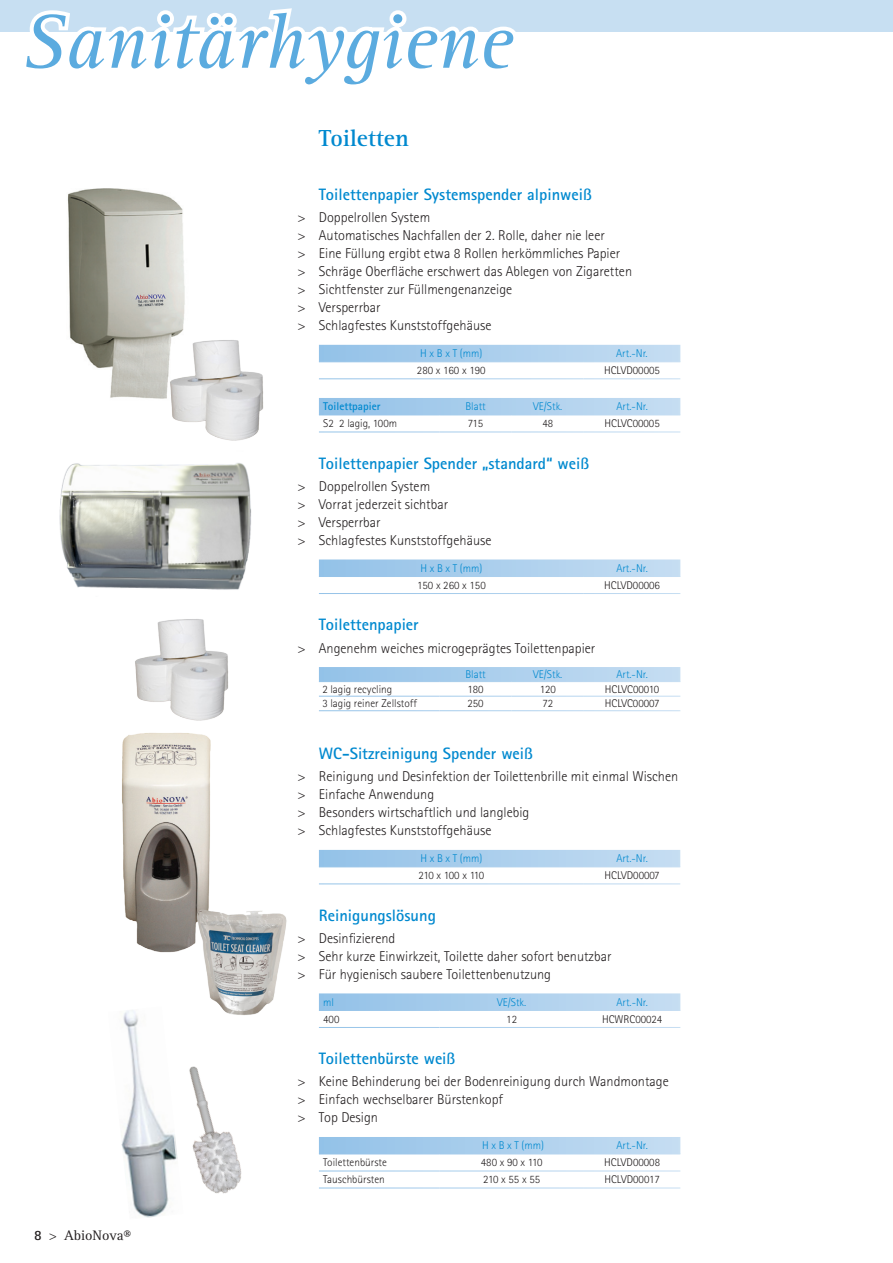
<style>
.page{position:relative;width:893px;height:1263px;background:#fff}
.page>*{position:absolute;margin:0;border:0;box-sizing:border-box;transform-origin:0 0}
.t1{font:italic 79.05px "Rotis Serif Std";color:#5babdf}
.t2{font:700 24px "Rotis Serif Std";color:#0089cf}
.t3{font:700 16.5px "Rotis Sans Serif Std";color:#0089cf}
.t4{font:300 14.25px/18px "Rotis Sans Serif Std";color:#231f20}
.t5{font:14.25px "Rotis Serif Std";color:#231f20}
.t6{font:300 11.25px "Rotis Sans Serif Std";color:#231f20}
.t7{font:300 11.25px "Rotis Sans Serif Std";color:#0089cf}
.t8{font:700 11.25px "Rotis Sans Serif Std";color:#0089cf}
.t9{font:300 11.25px "Rotis Sans Serif Std";letter-spacing:-.035em;color:#231f20}
.s1{font-family:"Rotis Sans Serif Std";font-weight:700}
.s2{font-family:"Rotis Sans Serif Std";font-weight:300}
</style>
<div class="page">
<div style="left:0;top:0;width:893px;height:32px;background:#c7dff2"></div>
<svg style="left:29px;top:8px;width:487px;height:24px"></svg>
<svg style="left:319px;top:345px;width:361px;height:16px;background:#accfec"></svg>
<svg style="left:319px;top:398px;width:361px;height:17px;background:#accfec"></svg>
<svg style="left:319px;top:559px;width:361px;height:17px;background:#aed0ed"></svg>
<svg style="left:319px;top:667px;width:361px;height:14px;background:#accfec"></svg>
<svg style="left:319px;top:850px;width:361px;height:16px;background:#accfec"></svg>
<svg style="left:319px;top:993px;width:361px;height:17px;background:#aed0ed"></svg>
<svg style="left:319px;top:1137px;width:361px;height:16px;background:#accfec"></svg>
<img style="left:67px;top:188px;width:118px;height:211px">
<img style="left:164px;top:333px;width:100px;height:108px">
<img style="left:135px;top:619px;width:94px;height:102px">
<img style="left:59px;top:463px;width:192px;height:127px">
<img style="left:122px;top:733px;width:89px;height:220px">
<img style="left:187px;top:905px;width:100px;height:110px">
<img style="left:121px;top:1010px;width:46px;height:208px">
<img style="left:135px;top:1056px;width:107px;height:150px">
<h1 class="t1" style="left:21px;top:-3px;width:493px">Sanitärhygiene</h1>
<h2 class="t2" style="left:319px;top:124px;width:91px">Toiletten</h2>
<p class="t5" style="left:34px;top:1227px;width:98px"><span class="s1">8</span> <span class="s2">&gt;</span> AbioNova®</p>
<p class="t3" style="left:319px;top:184px;width:275px">Toilettenpapier Systemspender alpinweiß</p>
<p class="t4" style="left:298px;top:208px;width:336px">&gt; Doppelrollen System<br>&gt; Automatisches Nachfallen der 2. Rolle, daher nie leer<br>&gt; Eine Füllung ergibt etwa 8 Rollen herkömmliches Papier<br>&gt; Schräge Oberfläche erschwert das Ablegen von Zigaretten &gt; Sichtfenster zur Füllmengenanzeige<br>&gt; Versperrbar<br>&gt; Schlagfestes Kunststoffgehäuse</p>
<p class="t7" style="left:420px;top:347px;width:64px">H x B x T (mm)</p>
<p class="t7" style="left:616px;top:347px;width:33px">Art.-Nr.</p>
<p class="t6" style="left:417px;top:364px;width:70px">280 x 160 x 190</p>
<p class="t6" style="left:604px;top:364px;width:57px">HCLVD00005</p>
<p class="t8" style="left:323px;top:399px;width:59px">Toilettpapier</p>
<p class="t7" style="left:465px;top:400px;width:22px">Blatt</p>
<p class="t7" style="left:533px;top:400px;width:31px">VE/Stk.</p>
<p class="t7" style="left:616px;top:400px;width:33px">Art.-Nr.</p>
<p class="t6" style="left:323px;top:417px;width:75px">S2 2 lagig, 100m</p>
<p class="t6" style="left:468px;top:417px;width:17px">715</p>
<p class="t6" style="left:542px;top:417px;width:12px">48</p>
<p class="t6" style="left:604px;top:417px;width:57px">HCLVC00005</p>
<p class="t3" style="left:319px;top:453px;width:272px">Toilettenpapier Spender „standard“ weiß</p>
<p class="t4" style="left:298px;top:477px;width:195px">&gt; Doppelrollen System<br>&gt; Vorrat jederzeit sichtbar<br>&gt; Versperrbar<br>&gt; Schlagfestes Kunststoffgehäuse</p>
<p class="t7" style="left:420px;top:562px;width:64px">H x B x T (mm)</p>
<p class="t7" style="left:616px;top:562px;width:33px">Art.-Nr.</p>
<p class="t6" style="left:417px;top:579px;width:70px">150 x 260 x 150</p>
<p class="t6" style="left:604px;top:579px;width:57px">HCLVD00006</p>
<p class="t3" style="left:319px;top:614px;width:101px">Toilettenpapier</p>
<p class="t4" style="left:298px;top:639px;width:299px">&gt; Angenehm weiches microgeprägtes Toilettenpapier</p>
<p class="t7" style="left:465px;top:668px;width:22px">Blatt</p>
<p class="t7" style="left:533px;top:668px;width:31px">VE/Stk.</p>
<p class="t7" style="left:616px;top:668px;width:33px">Art.-Nr.</p>
<p class="t6" style="left:322px;top:682px;width:71px">2 lagig recycling</p>
<p class="t6" style="left:467px;top:682px;width:18px">180</p>
<p class="t6" style="left:540px;top:682px;width:18px">120</p>
<p class="t6" style="left:605px;top:682px;width:56px">HCLVC00010</p>
<p class="t6" style="left:322px;top:697px;width:96px">3 lagig reiner Zellstoff</p>
<p class="t6" style="left:467px;top:697px;width:18px">250</p>
<p class="t6" style="left:542px;top:697px;width:12px">72</p>
<p class="t6" style="left:605px;top:697px;width:56px">HCLVC00007</p>
<p class="t3" style="left:319px;top:743px;width:216px">WC-Sitzreinigung Spender weiß</p>
<p class="t4" style="left:298px;top:767px;width:382px">&gt; Reinigung und Desinfektion der Toilettenbrille mit einmal Wischen &gt; Einfache Anwendung<br>&gt; Besonders wirtschaftlich und langlebig<br>&gt; Schlagfestes Kunststoffgehäuse</p>
<p class="t7" style="left:420px;top:852px;width:64px">H x B x T (mm)</p>
<p class="t7" style="left:616px;top:852px;width:33px">Art.-Nr.</p>
<p class="t9" style="left:418px;top:869px;width:67px">210 x 100 x 110</p>
<p class="t6" style="left:604px;top:869px;width:57px">HCLVD00007</p>
<p class="t3" style="left:319px;top:905px;width:119px">Reinigungslösung</p>
<p class="t4" style="left:298px;top:929px;width:315px">&gt; Desinfizierend<br>&gt; Sehr kurze Einwirkzeit, Toilette daher sofort benutzbar &gt; Für hygienisch saubere Toilettenbenutzung</p>
<p class="t7" style="left:323px;top:995px;width:12px">ml</p>
<p class="t7" style="left:497px;top:995px;width:31px">VE/Stk.</p>
<p class="t7" style="left:616px;top:995px;width:33px">Art.-Nr.</p>
<p class="t6" style="left:323px;top:1012px;width:18px">400</p>
<p class="t6" style="left:506px;top:1012px;width:12px">12</p>
<p class="t6" style="left:602px;top:1012px;width:62px">HCWRC00024</p>
<p class="t3" style="left:319px;top:1048px;width:138px">Toilettenbürste weiß</p>
<p class="t4" style="left:298px;top:1073px;width:373px">&gt; Keine Behinderung bei der Bodenreinigung durch Wandmontage &gt; Einfach wechselbarer Bürstenkopf<br>&gt; Top Design</p>
<p class="t7" style="left:482px;top:1139px;width:64px">H x B x T (mm)</p>
<p class="t7" style="left:616px;top:1139px;width:33px">Art.-Nr.</p>
<p class="t6" style="left:323px;top:1156px;width:65px">Toilettenbürste</p>
<p class="t6" style="left:481px;top:1156px;width:63px">480 x 90 x 110</p>
<p class="t6" style="left:604px;top:1156px;width:57px">HCLVD00008</p>
<p class="t6" style="left:323px;top:1173px;width:63px">Tauschbürsten</p>
<p class="t6" style="left:483px;top:1173px;width:59px">210 x 55 x 55</p>
<p class="t6" style="left:604px;top:1173px;width:57px">HCLVD00017</p>
</div>
